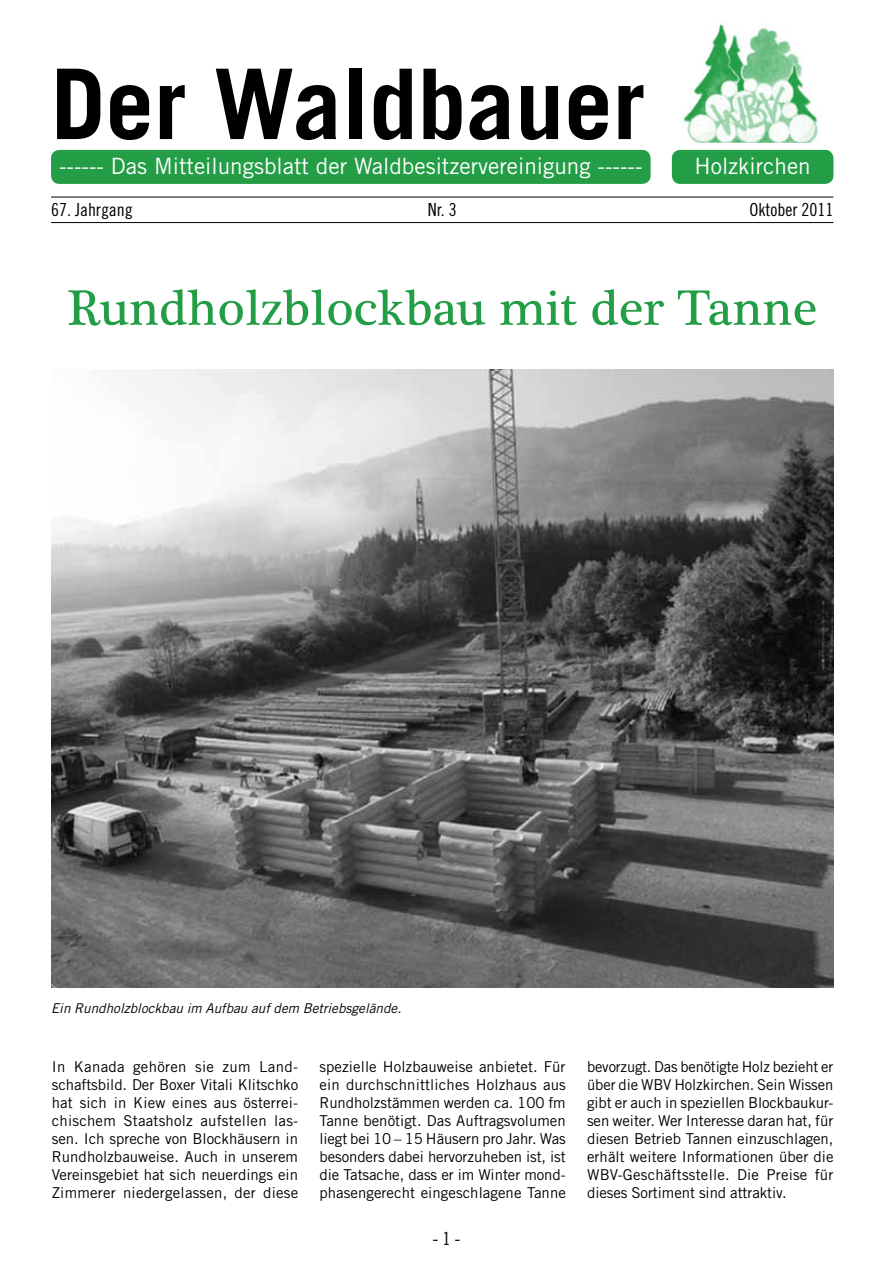
<style>
.page{position:relative;width:893px;height:1263px;background:#fff}
.page>*{position:absolute;margin:0;border:0;box-sizing:border-box;transform-origin:0 0}
.t1{font:700 97.5px "Trade Gothic";color:#000}
.t2{font:51px "Plantagenet Cherokee";color:#239e46}
.t3{font:22.5px "Trade Gothic";color:#fff}
.t4{font:18px "Trade Gothic Cond Eighteen";color:#000}
.t5{font:15px/18px "Trade Gothic";letter-spacing:.005em;color:#000;text-align:justify}
.t6{font:italic 13.5px "Trade Gothic";color:#000}
</style>
<div class="page">
<div style="left:51px;top:150px;width:600px;height:34px;background:#239e46;border-radius:9px"></div>
<hr style="left:51px;top:197px;width:782px;height:1px;background:#000">
<hr style="left:51px;top:222px;width:782px;height:1px;background:#000">
<img style="left:681px;top:22px;width:139px;height:121px">
<div style="left:672px;top:150px;width:161px;height:34px;background:#239e46;border-radius:9px"></div>
<img style="left:51px;top:370px;width:782px;height:618px">
<h1 class="t1" style="left:51px;top:44px;width:596px">Der Waldbauer</h1>
<h3 class="t3" style="left:59px;top:152px;width:585px">------ Das Mitteilungsblatt der Waldbesitzervereinigung ------</h3>
<h3 class="t3" style="left:694px;top:152px;width:118px">Holzkirchen</h3>
<p class="t4" style="left:749px;top:199px;width:85px">Oktober 2011</p>
<p class="t4" style="left:51px;top:199px;width:83px">67. Jahrgang</p>
<p class="t4" style="left:428px;top:199px;width:30px">Nr. 3</p>
<h2 class="t2" style="left:67px;top:278px;width:752px">Rundholzblockbau mit der Tanne</h2>
<p class="t6" style="left:51px;top:999px;width:352px">Ein Rundholzblockbau im Aufbau auf dem Betriebsgelände.</p>
<p class="t5" style="left:52px;top:1057px;width:248px">In Kanada gehören sie zum Land&shy;schaftsbild. Der Boxer Vitali Klitschko hat sich in Kiew eines aus österrei&shy;chischem Staatsholz aufstellen las&shy;sen. Ich spreche von Blockhäusern in Rundholzbauweise. Auch in unserem Vereinsgebiet hat sich neuerdings ein Zimmerer niedergelassen, der diese</p>
<p class="t5" style="left:319px;top:1057px;width:248px">spezielle Holzbauweise anbietet. Für ein durchschnittliches Holzhaus aus Rundholzstämmen werden ca. 100 fm Tanne benötigt. Das Auftragsvolumen liegt bei 10 – 15 Häusern pro Jahr. Was besonders dabei hervorzuheben ist, ist die Tatsache, dass er im Winter mond&shy;phasengerecht eingeschlagene Tanne</p>
<p class="t5" style="left:587px;top:1057px;width:248px">bevorzugt. Das benötigte Holz bezieht er über die WBV Holzkirchen. Sein Wissen gibt er auch in speziellen Blockbaukur&shy;sen weiter. Wer Interesse daran hat, für diesen Betrieb Tannen einzuschlagen, erhält weitere Informationen über die WBV-Geschäftsstelle. Die Preise für dieses Sortiment sind attraktiv.</p>
<p class="t4" style="left:432px;top:1228px;width:29px">- 1 -</p>
</div>
